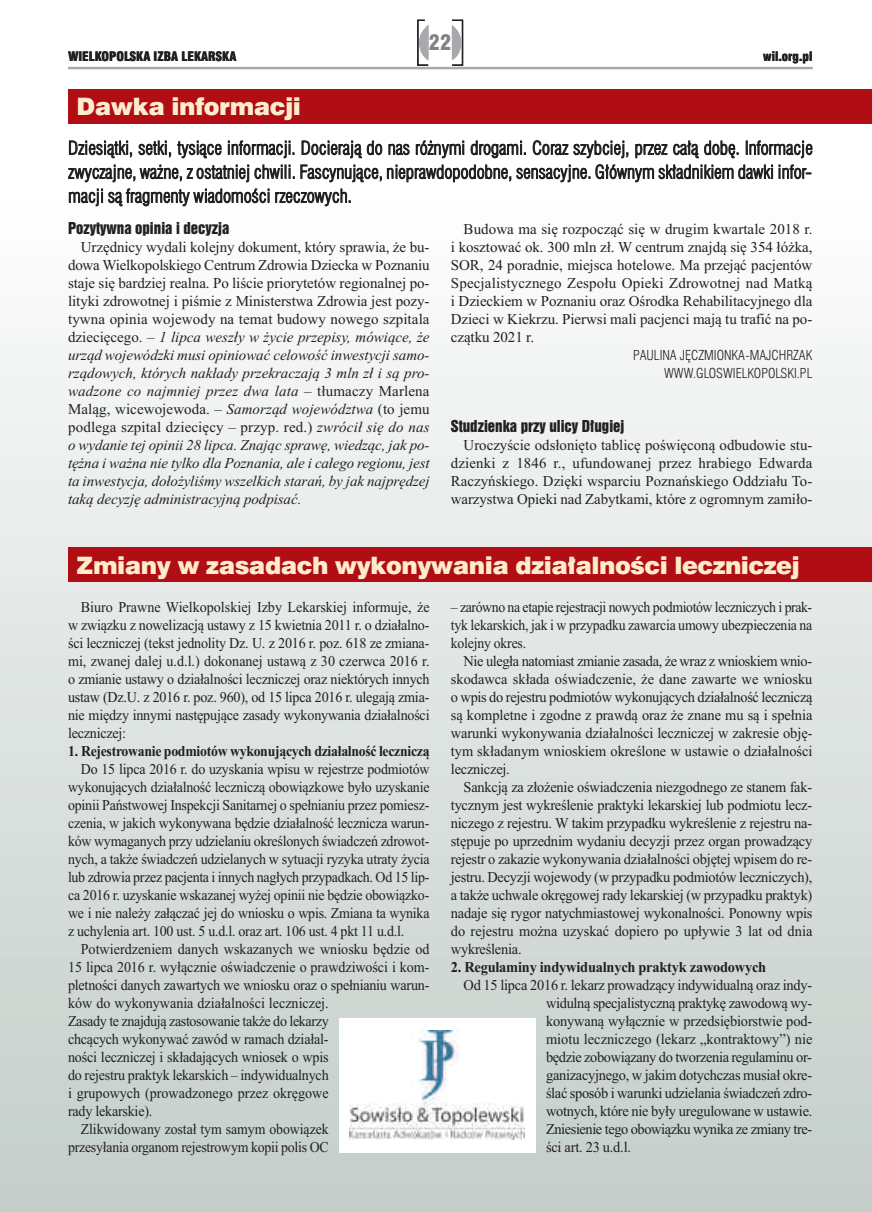
<style>
.page{position:relative;width:872px;height:1212px;background:#fff}
.page>*{position:absolute;margin:0;border:0;box-sizing:border-box;transform-origin:0 0}
.t1{font:24px "Swis 721 Blk EU";letter-spacing:-.02em;color:#feeccd}
.t2{font:21px "Swis 721 Blk Cn EU";color:#808285}
.t3{font:18px/24px "Swis 721 Lt Cn EU";color:#231f20;text-align:justify}
.t4{font:15px/18px "Times New Roman";letter-spacing:-.015em;color:#231f20;text-align:justify;scale:.96 1}
.t5{font:15px/18px "Times New Roman";letter-spacing:-.015em;color:#231f20;text-align:justify;scale:.94 1}
.t6{font:italic 15px/18px "Times New Roman";letter-spacing:-.005em;color:#231f20;text-align:justify}
.t7{font:15px/18px "Times New Roman";letter-spacing:-.015em;color:#231f20;text-align:justify;scale:.93 1}
.t8{font:15px/18px "Times New Roman";letter-spacing:-.015em;color:#231f20;text-align:justify}
.t9{font:15px/18px "Times New Roman";letter-spacing:-.015em;color:#231f20;text-align:justify;scale:.92 1}
.t10{font:700 15px "Times New Roman";letter-spacing:-.02em;color:#231f20;scale:.92 1}
.t11{font:15px "Swis 921 EU";color:#231f20}
.t12{font:700 15px "Times New Roman";letter-spacing:-.02em;color:#231f20;scale:.96 1}
.t13{font:13.5px/18px "Swis 721 Lt Cn EU";color:#231f20;text-align:right}
.t14{font:12.75px "Swis 721 Blk Cn EU";color:#231f20}
.s1{font-style:normal}
</style>
<div class="page">
<div style="left:0;top:196px;width:872px;height:1016px;background:linear-gradient(to bottom,#fcfdfd,#c3cdc8)"></div>
<div style="left:451px;top:20px;width:12px;height:46px;border:1px solid #231f20"></div>
<svg style="left:452px;top:25px;width:9px;height:35px"></svg>
<svg style="left:416px;top:19px;width:13px;height:48px"></svg>
<hr style="left:68px;top:67px;width:744px;height:2px;background:#a8a9ad">
<div style="left:68px;top:89px;width:804px;height:34px;background:#b00d15"></div>
<div style="left:68px;top:548px;width:804px;height:34px;background:#b00d15"></div>
<div style="left:339px;top:1017px;width:196px;height:135px;background:#fff"></div>
<img style="left:350px;top:1030px;width:174px;height:109px">
<h2 class="t2" style="left:429px;top:30px;width:24px">22</h2>
<p class="t14" style="left:68px;top:48px;width:170px">WIELKOPOLSKA IZBA LEKARSKA</p>
<p class="t14" style="left:763px;top:48px;width:51px">wil.org.pl</p>
<h1 class="t1" style="left:77px;top:92px;width:226px">Dawka informacji</h1>
<p class="t3" style="left:68px;top:136px;width:746px">Dziesiątki, setki, tysiące informacji. Docierają do nas różnymi drogami. Coraz szybciej, przez całą dobę. Informacje zwyczajne, ważne, z ostatniej chwili. Fascynujące, nieprawdopodobne, sensacyjne. Głównym składnikiem dawki infor&shy;macji są fragmenty wiadomości rzeczowych.</p>
<p class="t11" style="left:68px;top:218px;width:163px">Pozytywna opinia i decyzja</p>
<p class="t6" style="left:68px;top:238px;width:363px;text-indent:13px"><span class="s1">Urzędnicy wydali kolejny dokument, który sprawia, że bu&shy;dowa Wielkopolskiego Centrum Zdrowia Dziecka w Poznaniu staje się bardziej realna. Po liście priorytetów regionalnej po&shy;lityki zdrowotnej i piśmie z Ministerstwa Zdrowia jest pozy&shy;tywna opinia wojewody na temat budowy nowego szpitala dziecięcego. –</span> 1 lipca weszły w życie przepisy, mówiące, że urząd wojewódzki musi opiniować celowość inwestycji samo&shy;rządowych, których nakłady przekraczają 3 mln zł i są pro&shy;wadzone co najmniej przez dwa lata <span class="s1">– tłumaczy Marlena Maląg, wicewojewoda. –</span> Samorząd województwa <span class="s1">(to jemu podlega szpital dziecięcy – przyp. red.)</span> zwrócił się do nas o wydanie tej opinii 28 lipca. Znając sprawę, wiedząc, jak po&shy;tężna i ważna nie tylko dla Poznania, ale i całego regionu, jest ta inwestycja, dołożyliśmy wszelkich starań, by jak najprędzej taką decyzję administracyjną podpisać.</p>
<p class="t8" style="left:451px;top:220px;width:363px;text-indent:13px">Budowa ma się rozpocząć się w drugim kwartale 2018 r. i kosztować ok. 300 mln zł. W centrum znajdą się 354 łóżka, SOR, 24 poradnie, miejsca hotelowe. Ma przejąć pacjentów Specjalistycznego Zespołu Opieki Zdrowotnej nad Matką i Dzieckiem w Poznaniu oraz Ośrodka Rehabilitacyjnego dla Dzieci w Kiekrzu. Pierwsi mali pacjenci mają tu trafić na po&shy;czątku 2021 r.</p>
<p class="t13" style="left:633px;top:346px;width:181px">PAULINA JĘCZMIONKA-MAJCHRZAK<br>WWW.GLOSWIELKOPOLSKI.PL</p>
<p class="t11" style="left:451px;top:416px;width:175px">Studzienka przy ulicy Długiej</p>
<p class="t8" style="left:451px;top:436px;width:363px;text-indent:13px">Uroczyście odsłonięto tablicę poświęconą odbudowie stu&shy;dzienki z 1846 r., ufundowanej przez hrabiego Edwarda Raczyńskiego. Dzięki wsparciu Poznańskiego Oddziału To&shy;warzystwa Opieki nad Zabytkami, które z ogromnym zamiło-</p>
<h1 class="t1" style="left:77px;top:550px;width:725px">Zmiany w zasadach wykonywania działalności leczniczej</h1>
<p class="t5" style="left:68px;top:598px;width:386px;text-indent:13px">Biuro Prawne Wielkopolskiej Izby Lekarskiej informuje, że w związku z nowelizacją ustawy z 15 kwietnia 2011 r. o działalno&shy;ści leczniczej (tekst jednolity Dz. U. z 2016 r. poz. 618 ze zmiana&shy;mi, zwanej dalej u.d.l.) dokonanej ustawą z 30 czerwca 2016 r. o zmianie ustawy o działalności leczniczej oraz niektórych innych ustaw (Dz.U. z 2016 r. poz. 960), od 15 lipca 2016 r. ulegają zmia&shy;nie między innymi następujące zasady wykonywania działalności leczniczej:</p>
<p class="t10" style="left:68px;top:742px;width:394px">1. Rejestrowanie podmiotów wykonujących działalność leczniczą</p>
<p class="t7" style="left:68px;top:760px;width:390px;text-indent:13px">Do 15 lipca 2016 r. do uzyskania wpisu w rejestrze podmiotów wykonujących działalność leczniczą obowiązkowe było uzyskanie opinii Państwowej Inspekcji Sanitarnej o spełnianiu przez pomiesz&shy;czenia, w jakich wykonywana będzie działalność lecznicza warun&shy;ków wymaganych przy udzielaniu określonych świadczeń zdrowot&shy;nych, a także świadczeń udzielanych w sytuacji ryzyka utraty życia lub zdrowia przez pacjenta i innych nagłych przypadkach. Od 15 lip&shy;ca 2016 r. uzyskanie wskazanej wyżej opinii nie będzie obowiązko&shy;we i nie należy załączać jej do wniosku o wpis. Zmiana ta wynika z uchylenia art. 100 ust. 5 u.d.l. oraz art. 106 ust. 4 pkt 11 u.d.l.</p>
<p class="t5" style="left:81px;top:940px;width:372px">Potwierdzeniem danych wskazanych we wniosku będzie od</p>
<p class="t5" style="left:68px;top:958px;width:386px">15 lipca 2016 r. wyłącznie oświadczenie o prawdziwości i kom-</p>
<p class="t5" style="left:68px;top:976px;width:386px">pletności danych zawartych we wniosku oraz o spełnianiu warun-</p>
<p class="t5" style="left:68px;top:994px;width:279px">ków do wykonywania działalności leczniczej.</p>
<p class="t5" style="left:68px;top:1012px;width:279px">Zasady te znajdują zastosowanie także do lekarzy</p>
<p class="t5" style="left:68px;top:1030px;width:279px">chcących wykonywać zawód w ramach działal-</p>
<p class="t5" style="left:68px;top:1048px;width:279px">ności leczniczej i składających wniosek o wpis</p>
<p class="t5" style="left:68px;top:1066px;width:279px">do rejestru praktyk lekarskich – indywidualnych</p>
<p class="t5" style="left:68px;top:1084px;width:279px">i grupowych (prowadzonego przez okręgowe</p>
<p class="t5" style="left:68px;top:1102px;width:91px">rady lekarskie).</p>
<p class="t9" style="left:81px;top:1120px;width:271px">Zlikwidowany został tym samym obowiązek</p>
<p class="t9" style="left:68px;top:1138px;width:285px">przesyłania organom rejestrowym kopii polis OC</p>
<p class="t9" style="left:451px;top:598px;width:394px">– zarówno na etapie rejestracji nowych podmiotów leczniczych i prak&shy;tyk lekarskich, jak i w przypadku zawarcia umowy ubezpieczenia na kolejny okres.</p>
<p class="t4" style="left:451px;top:652px;width:378px;text-indent:13px">Nie uległa natomiast zmianie zasada, że wraz z wnioskiem wnio&shy;skodawca składa oświadczenie, że dane zawarte we wniosku o wpis do rejestru podmiotów wykonujących działalność leczniczą są kompletne i zgodne z prawdą oraz że znane mu są i spełnia warunki wykonywania działalności leczniczej w zakresie obję&shy;tym składanym wnioskiem określone w ustawie o działalności leczniczej.</p>
<p class="t4" style="left:451px;top:778px;width:378px;text-indent:13px">Sankcją za złożenie oświadczenia niezgodnego ze stanem fak&shy;tycznym jest wykreślenie praktyki lekarskiej lub podmiotu lecz&shy;niczego z rejestru. W takim przypadku wykreślenie z rejestru na&shy;stępuje po uprzednim wydaniu decyzji przez organ prowadzący rejestr o zakazie wykonywania działalności objętej wpisem do re&shy;jestru. Decyzji wojewody (w przypadku podmiotów leczniczych), a także uchwale okręgowej rady lekarskiej (w przypadku praktyk) nadaje się rygor natychmiastowej wykonalności. Ponowny wpis do rejestru można uzyskać dopiero po upływie 3 lat od dnia wykreślenia.</p>
<p class="t12" style="left:451px;top:958px;width:330px">2. Regulaminy indywidualnych praktyk zawodowych</p>
<p class="t4" style="left:546px;top:976px;width:279px;text-indent:-82px">Od 15 lipca 2016 r. lekarz prowadzący indywidualną oraz indy&shy;widulną specjalistyczną praktykę zawodową wy&shy;konywaną wyłącznie w przedsiębiorstwie pod&shy;miotu leczniczego (lekarz „kontraktowy”) nie będzie zobowiązany do tworzenia regulaminu or&shy;ganizacyjnego, w jakim dotychczas musiał okre&shy;ślać sposób i warunki udzielania świadczeń zdro&shy;wotnych, które nie były uregulowane w ustawie.<br>Zniesienie tego obowiązku wynika ze zmiany tre&shy;ści art. 23 u.d.l.</p>
</div>
